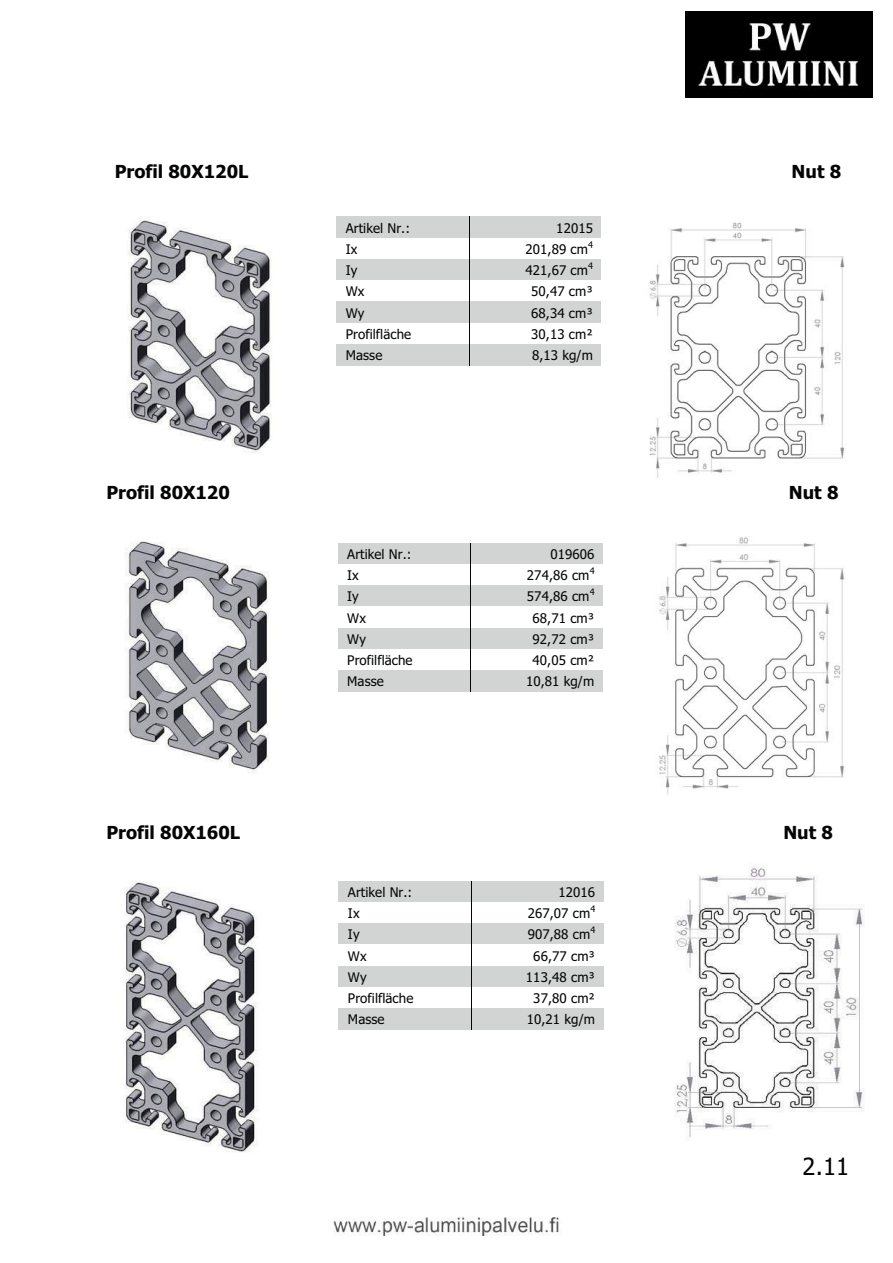
<style>
.page{position:relative;width:893px;height:1263px;background:#fff}
.page>*{position:absolute;margin:0;border:0;box-sizing:border-box;transform-origin:0 0}
.t1{font:23.7px "Tahoma";color:#040505}
.t2{font:700 18px "Tahoma";color:#040505}
.t3{font:13.35px "Tahoma";letter-spacing:.005em;color:#040505}
.t4{font:9px "Tahoma";color:#040505}
</style>
<div class="page">
<img style="left:128px;top:219px;width:144px;height:234px">
<img style="left:649px;top:222px;width:196px;height:257px">
<img style="left:125px;top:541px;width:144px;height:232px">
<img style="left:659px;top:537px;width:186px;height:257px">
<img style="left:123px;top:881px;width:135px;height:272px">
<img style="left:674px;top:867px;width:191px;height:270px">
<div style="left:336px;top:217px;width:133px;height:21px;background:#d2d3d3"></div>
<div style="left:469px;top:217px;width:132px;height:21px;background:#d2d3d3"></div>
<div style="left:336px;top:259px;width:133px;height:22px;background:#d2d3d3"></div>
<div style="left:469px;top:259px;width:132px;height:22px;background:#d2d3d3"></div>
<div style="left:336px;top:302px;width:133px;height:21px;background:#d2d3d3"></div>
<div style="left:469px;top:302px;width:132px;height:21px;background:#d2d3d3"></div>
<div style="left:336px;top:344px;width:133px;height:21px;background:#d2d3d3"></div>
<div style="left:469px;top:344px;width:132px;height:21px;background:#d2d3d3"></div>
<svg style="left:469px;top:217px;width:1px;height:148px"></svg>
<div style="left:338px;top:544px;width:132px;height:21px;background:#d2d3d3"></div>
<div style="left:471px;top:544px;width:131px;height:21px;background:#d2d3d3"></div>
<div style="left:338px;top:564px;width:132px;height:22px;background:#fff"></div>
<div style="left:471px;top:564px;width:131px;height:22px;background:#fff"></div>
<div style="left:338px;top:586px;width:132px;height:21px;background:#d2d3d3"></div>
<div style="left:471px;top:586px;width:131px;height:21px;background:#d2d3d3"></div>
<div style="left:338px;top:628px;width:132px;height:21px;background:#d2d3d3"></div>
<div style="left:471px;top:628px;width:131px;height:21px;background:#d2d3d3"></div>
<div style="left:338px;top:671px;width:132px;height:21px;background:#d2d3d3"></div>
<div style="left:471px;top:671px;width:131px;height:21px;background:#d2d3d3"></div>
<svg style="left:470px;top:544px;width:1px;height:148px"></svg>
<div style="left:338px;top:881px;width:133px;height:21px;background:#d2d3d3"></div>
<div style="left:472px;top:881px;width:131px;height:21px;background:#d2d3d3"></div>
<div style="left:338px;top:923px;width:133px;height:22px;background:#d2d3d3"></div>
<div style="left:472px;top:923px;width:131px;height:22px;background:#d2d3d3"></div>
<div style="left:338px;top:966px;width:133px;height:21px;background:#d2d3d3"></div>
<div style="left:472px;top:966px;width:131px;height:21px;background:#d2d3d3"></div>
<div style="left:338px;top:1008px;width:133px;height:22px;background:#d2d3d3"></div>
<div style="left:472px;top:1008px;width:131px;height:22px;background:#d2d3d3"></div>
<svg style="left:471px;top:881px;width:1px;height:149px"></svg>
<img style="left:685px;top:12px;width:187px;height:86px">
<img style="left:333px;top:1217px;width:226px;height:19px">
<h2 class="t2" style="left:115px;top:164px;width:135px">Profil 80X120L</h2>
<h2 class="t2" style="left:791px;top:164px;width:51px">Nut 8</h2>
<p class="t3" style="left:346px;top:223px;width:66px">Artikel Nr.:</p>
<p class="t3" style="left:556px;top:223px;width:38px">12015</p>
<p class="t3" style="left:346px;top:244px;width:13px">Ix</p>
<p class="t3" style="left:525px;top:244px;width:64px">201,89 cm</p>
<p class="t4" style="left:588px;top:241px;width:6px">4</p>
<p class="t3" style="left:346px;top:265px;width:13px">Iy</p>
<p class="t3" style="left:525px;top:265px;width:64px">421,67 cm</p>
<p class="t4" style="left:588px;top:262px;width:6px">4</p>
<p class="t3" style="left:346px;top:286px;width:20px">Wx</p>
<p class="t3" style="left:531px;top:286px;width:63px">50,47 cm³</p>
<p class="t3" style="left:346px;top:307px;width:20px">Wy</p>
<p class="t3" style="left:531px;top:307px;width:63px">68,34 cm³</p>
<p class="t3" style="left:346px;top:329px;width:67px">Profilfläche</p>
<p class="t3" style="left:531px;top:329px;width:63px">30,13 cm²</p>
<p class="t3" style="left:346px;top:350px;width:38px">Masse</p>
<p class="t3" style="left:532px;top:350px;width:62px">8,13 kg/m</p>
<h2 class="t2" style="left:106px;top:486px;width:125px">Profil 80X120</h2>
<h2 class="t2" style="left:788px;top:486px;width:51px">Nut 8</h2>
<p class="t3" style="left:347px;top:549px;width:66px">Artikel Nr.:</p>
<p class="t3" style="left:550px;top:549px;width:46px">019606</p>
<p class="t3" style="left:347px;top:570px;width:13px">Ix</p>
<p class="t3" style="left:527px;top:570px;width:64px">274,86 cm</p>
<p class="t4" style="left:589px;top:567px;width:6px">4</p>
<p class="t3" style="left:347px;top:591px;width:13px">Iy</p>
<p class="t3" style="left:527px;top:591px;width:64px">574,86 cm</p>
<p class="t4" style="left:589px;top:589px;width:6px">4</p>
<p class="t3" style="left:347px;top:613px;width:20px">Wx</p>
<p class="t3" style="left:532px;top:613px;width:63px">68,71 cm³</p>
<p class="t3" style="left:347px;top:634px;width:20px">Wy</p>
<p class="t3" style="left:532px;top:634px;width:63px">92,72 cm³</p>
<p class="t3" style="left:347px;top:655px;width:67px">Profilfläche</p>
<p class="t3" style="left:532px;top:655px;width:63px">40,05 cm²</p>
<p class="t3" style="left:347px;top:676px;width:38px">Masse</p>
<p class="t3" style="left:526px;top:676px;width:70px">10,81 kg/m</p>
<h2 class="t2" style="left:106px;top:826px;width:135px">Profil 80X160L</h2>
<h2 class="t2" style="left:783px;top:826px;width:51px">Nut 8</h2>
<p class="t3" style="left:348px;top:887px;width:66px">Artikel Nr.:</p>
<p class="t3" style="left:558px;top:887px;width:38px">12016</p>
<p class="t3" style="left:348px;top:908px;width:13px">Ix</p>
<p class="t3" style="left:527px;top:908px;width:64px">267,07 cm</p>
<p class="t4" style="left:590px;top:905px;width:6px">4</p>
<p class="t3" style="left:348px;top:929px;width:13px">Iy</p>
<p class="t3" style="left:527px;top:929px;width:64px">907,88 cm</p>
<p class="t4" style="left:590px;top:926px;width:6px">4</p>
<p class="t3" style="left:348px;top:950px;width:20px">Wx</p>
<p class="t3" style="left:533px;top:950px;width:63px">66,77 cm³</p>
<p class="t3" style="left:348px;top:972px;width:20px">Wy</p>
<p class="t3" style="left:526px;top:972px;width:71px">113,48 cm³</p>
<p class="t3" style="left:348px;top:993px;width:67px">Profilfläche</p>
<p class="t3" style="left:533px;top:993px;width:63px">37,80 cm²</p>
<p class="t3" style="left:348px;top:1014px;width:38px">Masse</p>
<p class="t3" style="left:527px;top:1014px;width:70px">10,21 kg/m</p>
<h1 class="t1" style="left:802px;top:1157px;width:48px">2.11</h1>
</div>
